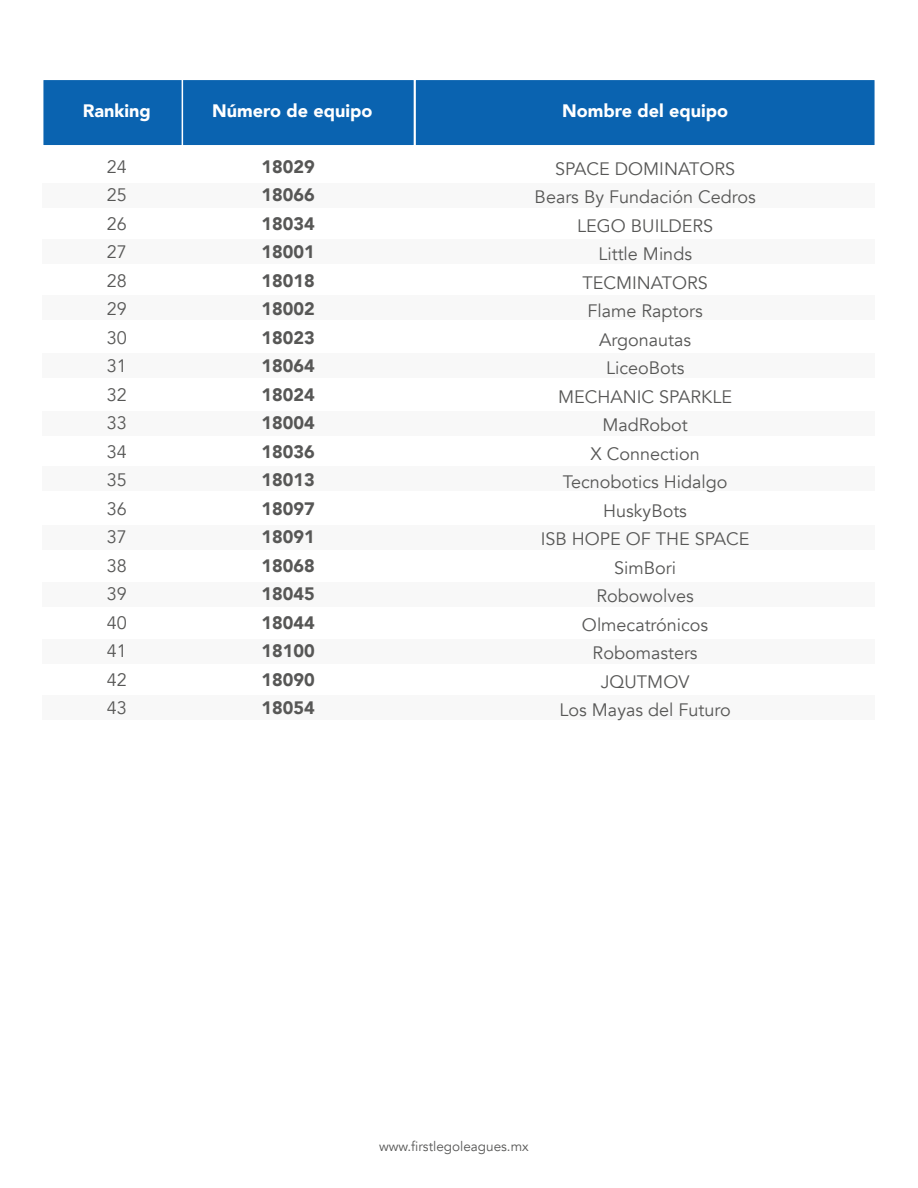
<style>
.page{position:relative;width:918px;height:1188px;background:#fff}
.page>*{position:absolute;margin:0;border:0;box-sizing:border-box;transform-origin:0 0}
.t1{font:18px/28.5px "Avenir";color:#575756;text-align:center}
.t2{font:900 18px/28.5px "Avenir";color:#575756;text-align:justify}
.t3{font:900 18px "Avenir";color:#fff}
.t4{font:13.5px "Avenir";color:#575756}
</style>
<div class="page">
<div style="left:43px;top:183px;width:832px;height:25px;background:#f8f8f8"></div>
<div style="left:43px;top:239px;width:832px;height:25px;background:#f8f8f8"></div>
<div style="left:43px;top:295px;width:832px;height:25px;background:#f8f8f8"></div>
<div style="left:43px;top:353px;width:832px;height:25px;background:#f8f8f8"></div>
<div style="left:43px;top:411px;width:832px;height:25px;background:#f8f8f8"></div>
<div style="left:43px;top:466px;width:832px;height:25px;background:#f8f8f8"></div>
<div style="left:43px;top:525px;width:832px;height:25px;background:#f8f8f8"></div>
<div style="left:43px;top:582px;width:832px;height:25px;background:#f8f8f8"></div>
<div style="left:43px;top:639px;width:832px;height:25px;background:#f8f8f8"></div>
<div style="left:43px;top:696px;width:832px;height:24px;background:#f8f8f8"></div>
<div style="left:179px;top:79px;width:236px;height:68px;background:#0a63b0;border:2px solid #fff"></div>
<div style="left:414px;top:79px;width:462px;height:68px;background:#0a63b0;border:2px solid #fff"></div>
<div style="left:42px;top:79px;width:141px;height:68px;background:#0a63b0;border:2px solid #fff"></div>
<p class="t3" style="left:83px;top:95px;width:70px">Ranking</p>
<p class="t3" style="left:212px;top:95px;width:162px">Número de equipo</p>
<p class="t3" style="left:562px;top:95px;width:167px">Nombre del equipo</p>
<p class="t1" style="left:107px;top:153px;width:22px;text-align:justify">24<br>25<br>26<br>27<br>28<br>29<br>30<br>31<br>32<br>33<br>34<br>35<br>36<br>37<br>38<br>39<br>40<br>41<br>42<br>43</p>
<p class="t2" style="left:262px;top:152px;width:55px">18029<br>18066<br>18034<br>18001<br>18018<br>18002<br>18023<br>18064<br>18024<br>18004<br>18036<br>18013<br>18097<br>18091<br>18068<br>18045<br>18044<br>18100<br>18090<br>18054</p>
<p class="t1" style="left:535px;top:155px;width:223px">SPACE DOMINATORS<br>Bears By Fundación Cedros<br>LEGO BUILDERS<br>Little Minds<br>TECMINATORS<br>Flame Raptors<br>Argonautas<br>LiceoBots<br>MECHANIC SPARKLE<br>MadRobot<br>X Connection<br>Tecnobotics Hidalgo<br>HuskyBots<br>ISB HOPE OF THE SPACE<br>SimBori<br>Robowolves<br>Olmecatrónicos<br>Robomasters<br>JQUTMOV<br>Los Mayas del Futuro</p>
<p class="t4" style="left:379px;top:1139px;width:151px">www.firstlegoleagues.mx</p>
</div>
